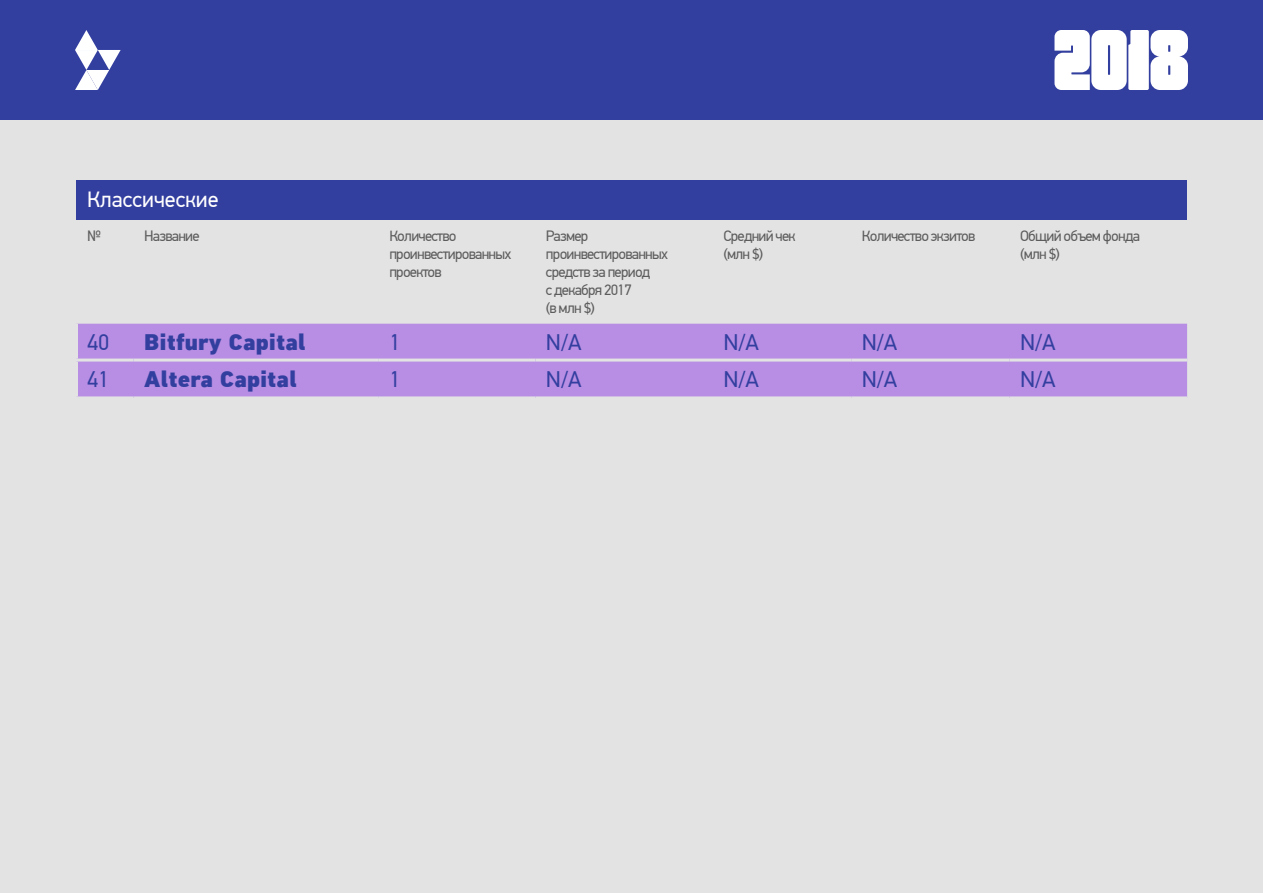
<style>
.page{position:relative;width:1263px;height:893px;background:#fff}
.page>*{position:absolute;margin:0;border:0;box-sizing:border-box;transform-origin:0 0}
.t1{font:22.5px "PF Din Text Pro";color:#333f9f}
.t2{font:900 22.5px "PF Din Text Pro";color:#333f9f}
.t3{font:22.5px "PF Din Text Pro";color:#fff}
.t4{font:15px/18px "PF Din Text Pro";letter-spacing:-.05em;color:#5c5c5c}
</style>
<div class="page">
<div style="left:0;top:0;width:1263px;height:120px;background:#333f9f"></div>
<svg style="left:75px;top:30px;width:46px;height:60px"></svg>
<svg style="left:1054px;top:30px;width:134px;height:60px;background:#e9eaf4"></svg>
<div style="left:0;top:120px;width:1263px;height:773px;background:#e3e3e3"></div>
<div style="left:76px;top:180px;width:1111px;height:39px;background:#333f9f"></div>
<div style="left:78px;top:324px;width:1109px;height:72px;background:#b78ee3"></div>
<hr style="left:75px;top:359px;width:59px;height:3px;background:#e3e3e3">
<hr style="left:134px;top:359px;width:245px;height:3px;background:#e3e3e3">
<hr style="left:379px;top:359px;width:156px;height:3px;background:#e3e3e3">
<hr style="left:535px;top:359px;width:178px;height:3px;background:#e3e3e3">
<hr style="left:713px;top:359px;width:138px;height:3px;background:#e3e3e3">
<hr style="left:851px;top:359px;width:158px;height:3px;background:#e3e3e3">
<hr style="left:1009px;top:359px;width:178px;height:3px;background:#e3e3e3">
<h1 class="t3" style="left:87px;top:186px;width:133px">Классические</h1>
<p class="t4" style="left:87px;top:227px;width:15px">№</p>
<p class="t4" style="left:144px;top:227px;width:57px">Название</p>
<p class="t4" style="left:389px;top:227px;width:124px">Количество проинвестированных проектов</p>
<p class="t4" style="left:546px;top:227px;width:124px">Размер проинвестированных средств за период<br>с декабря 2017<br>(в млн $)</p>
<p class="t4" style="left:723px;top:227px;width:74px">Средний чек (млн $)</p>
<p class="t4" style="left:862px;top:227px;width:115px">Количество экзитов</p>
<p class="t4" style="left:1020px;top:227px;width:121px">Общий объем фонда (млн $)</p>
<h1 class="t1" style="left:87px;top:329px;width:24px">40</h1>
<h1 class="t2" style="left:144px;top:327px;width:163px">Bitfury Capital</h1>
<h1 class="t1" style="left:389px;top:329px;width:13px">1</h1>
<h1 class="t1" style="left:546px;top:329px;width:37px">N/A</h1>
<h1 class="t1" style="left:723px;top:329px;width:37px">N/A</h1>
<h1 class="t1" style="left:862px;top:329px;width:37px">N/A</h1>
<h1 class="t1" style="left:1020px;top:329px;width:37px">N/A</h1>
<h1 class="t1" style="left:87px;top:366px;width:24px">41</h1>
<h1 class="t2" style="left:144px;top:365px;width:154px">Altera Capital</h1>
<h1 class="t1" style="left:389px;top:366px;width:13px">1</h1>
<h1 class="t1" style="left:546px;top:366px;width:37px">N/A</h1>
<h1 class="t1" style="left:723px;top:366px;width:37px">N/A</h1>
<h1 class="t1" style="left:862px;top:366px;width:37px">N/A</h1>
<h1 class="t1" style="left:1020px;top:366px;width:37px">N/A</h1>
</div>
